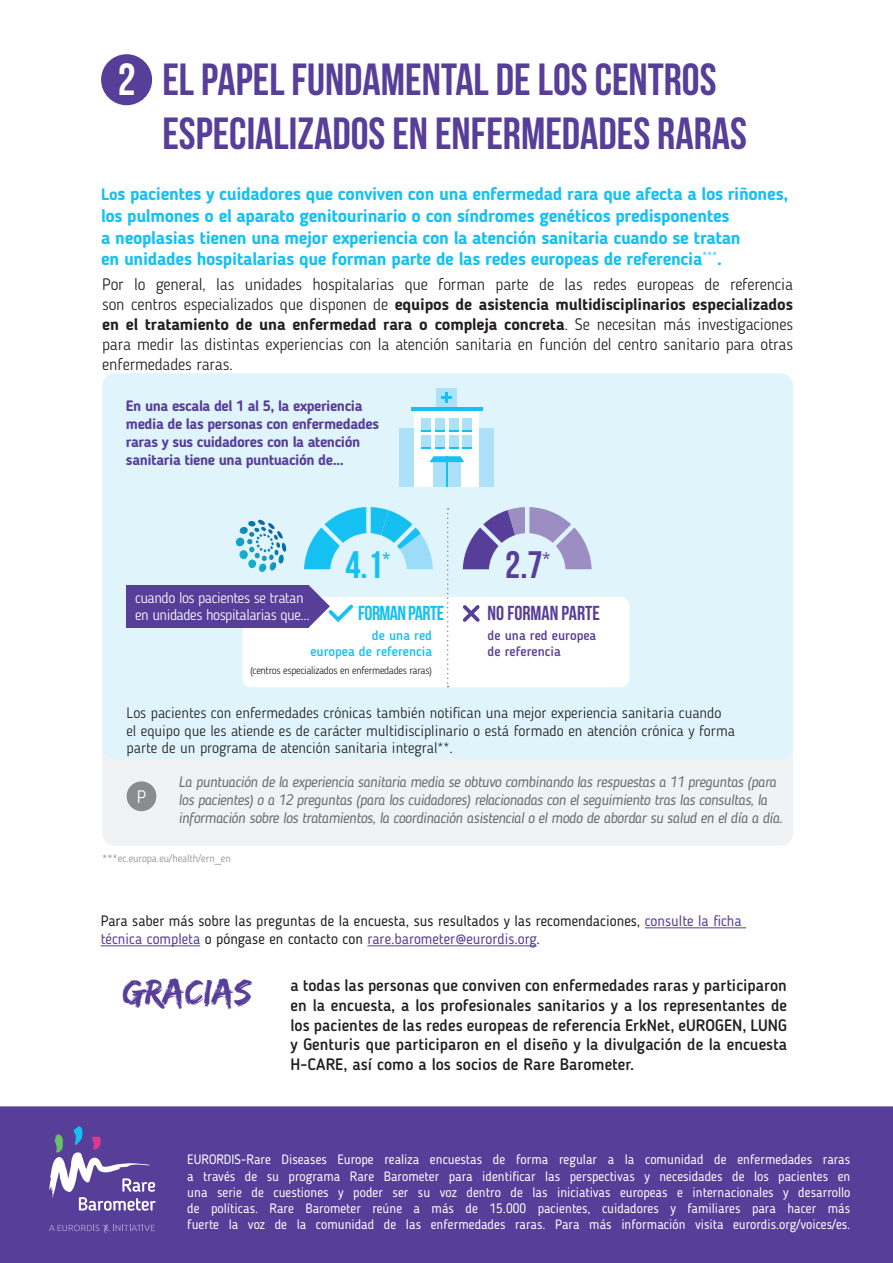
<style>
.page{position:relative;width:893px;height:1263px;background:#fff}
.page>*{position:absolute;margin:0;border:0;box-sizing:border-box;transform-origin:0 0}
.titre_de_rubrique{font:45px/54px "Bebas Neue";color:#573e99}
.numéro_rubrique{font:45px "Bebas Neue";color:#fff}
.infog_chiffre_2{font:38.25px "Bebas Neue";color:#15c0f2}
.infog_chiffre_2-2{font:38.25px "Bebas Neue";color:#573e99}
.RECO_texte{font:37.2px "Edo SZ";color:#573e99}
.infog_chiffre_2-3{font:20.25px "Bebas Neue";color:#573e99}
.infog_chiffre_2-4{font:20.25px "Bebas Neue";letter-spacing:-.03em;color:#15c0f2}
.titre_bloc{font:700 18px/21.6px "Blogger Sans";letter-spacing:-.02em;color:#15c0f2}
.infog_texte{font:300 18px "Blogger Sans";color:#fff}
.introduit_réponse__g{font:300 16.5px/19.8px "Blogger Sans";letter-spacing:-.01em;color:#231f20;text-align:justify}
.RECO_texte-2{font:500 16.5px/19.8px "Blogger Sans";color:#231f20;text-align:justify}
.question{font:italic 15px/18px "Blogger Sans";letter-spacing:-.03em;color:#6c6d70}
.introduit_réponse{font:300 15px/17.2px "Blogger Sans";color:#231f20}
.introduit_réponse-2{font:15px/18px "Blogger Sans";color:#231f20}
.inter_violet{font:700 15px/18px "Blogger Sans";letter-spacing:-.03em;color:#573e99}
.introduit_réponse-3{font:300 15px/16.5px "Blogger Sans";letter-spacing:-.03em;color:#fff}
.texte{font:13.5px "Blogger Sans";color:#fff}
.introduit_réponse-4{font:500 13.5px/16.2px "Blogger Sans";color:#15c0f2;text-align:right}
.introduit_réponse-5{font:500 13.5px/16.2px "Blogger Sans";color:#573e99}
.introduit_réponse-6{font:300 10.5px "Blogger Sans";letter-spacing:-.03em;color:#231f20}
.note_bas_de_page{font:300 10.5px "Blogger Sans";color:#8a8c8f}
.s1{font-size:16.5px}
.s2{font-weight:700}
.s3{font-size:12px}
.s4{color:#573e99}
</style>
<div class="page">
<div style="left:0;top:1106px;width:893px;height:157px;background:#573e99"></div>
<svg style="left:49px;top:1224px;width:106px;height:10px"></svg>
<svg style="left:49px;top:1126px;width:107px;height:84px;background:#7766ac"></svg>
<div style="left:101px;top:54px;width:51px;height:51px;background:#573e99;border-radius:50%"></div>
<div style="left:102px;top:737px;width:691px;height:109px;background:#f1f2f3;border-radius:13px"></div>
<div style="left:102px;top:373px;width:691px;height:386px;background:#e0f4fc;border-radius:13px"></div>
<div style="left:127px;top:781px;width:29px;height:30px;background:#8a8c8f;border-radius:50%"></div>
<div style="left:242px;top:597px;width:387px;height:90px;background:#fff;border-radius:9px"></div>
<div style="left:400px;top:429px;width:94px;height:58px;background:#ade1f9"></div>
<div style="left:415px;top:411px;width:64px;height:76px;background:#fff"></div>
<div style="left:433px;top:456px;width:27px;height:31px;background:#ade1f9"></div>
<div style="left:436px;top:388px;width:21px;height:19px;background:#ade1f9"></div>
<hr style="left:411px;top:407px;width:71px;height:4px;background:#15c0f2">
<svg style="left:441px;top:392px;width:11px;height:11px"></svg>
<div style="left:422px;top:419px;width:9px;height:13px;background:#ade1f9"></div>
<div style="left:435px;top:419px;width:10px;height:13px;background:#ade1f9"></div>
<div style="left:449px;top:419px;width:9px;height:13px;background:#ade1f9"></div>
<div style="left:463px;top:419px;width:9px;height:13px;background:#ade1f9"></div>
<div style="left:422px;top:435px;width:9px;height:13px;background:#ade1f9"></div>
<div style="left:435px;top:435px;width:10px;height:13px;background:#ade1f9"></div>
<div style="left:449px;top:435px;width:9px;height:13px;background:#ade1f9"></div>
<div style="left:463px;top:435px;width:9px;height:13px;background:#ade1f9"></div>
<hr style="left:446px;top:456px;width:2px;height:31px;background:#15c0f2">
<svg style="left:429px;top:456px;width:35px;height:6px"></svg>
<svg style="left:422px;top:447px;width:50px;height:1px"></svg>
<svg style="left:422px;top:430px;width:50px;height:2px"></svg>
<svg style="left:235px;top:520px;width:52px;height:52px"></svg>
<svg style="left:463px;top:507px;width:129px;height:62px"></svg>
<svg style="left:447px;top:508px;width:2px;height:179px"></svg>
<svg style="left:462px;top:605px;width:18px;height:17px"></svg>
<div style="left:127px;top:585px;width:182px;height:42px;background:#573e99"></div>
<svg style="left:309px;top:585px;width:44px;height:42px"></svg>
<hr style="left:645px;top:927px;width:101px;height:1px;background:#573e99">
<hr style="left:101px;top:945px;width:99px;height:1px;background:#573e99">
<hr style="left:367px;top:945px;width:170px;height:1px;background:#573e99">
<svg style="left:304px;top:507px;width:129px;height:62px"></svg>
<p class="numéro_rubrique" style="left:118px;top:55px;width:19px">2</p>
<p class="titre_de_rubrique" style="left:162px;top:52px;width:586px">EL PAPEL FUNDAMENTAL DE LOS CENTROS<br>ESPECIALIZADOS EN ENFERMEDADES RARAS</p>
<p class="titre_bloc" style="left:101px;top:183px;width:689px"><span class="s1">Lo</span>s pacientes y cuidadores que conviven con una enfermedad rara que afecta a los riñones, los pulmones o el aparato genitourinario o con síndromes genéticos predisponentes<br>a neoplasias tienen una mejor experiencia con la atención sanitaria cuando se tratan<br>en unidades hospitalarias que forman parte de las redes europeas de referencia<sup>***</sup>.</p>
<p class="introduit_réponse__g" style="left:102px;top:275px;width:692px">Por lo general, las unidades hospitalarias que forman parte de las redes europeas de referencia son centros especializados que disponen de <span class="s2">equipos de asistencia multidisciplinarios especializados en el tratamiento de una enfermedad rara o compleja concreta</span>. Se necesitan más investigaciones para medir las distintas experiencias con la atención sanitaria en función del centro sanitario para otras enfermedades raras.</p>
<p class="inter_violet" style="left:126px;top:397px;width:255px">En una escala del 1 al 5, la experiencia media de las personas con enfermedades raras y sus cuidadores con la atención sanitaria tiene una puntuación de...</p>
<p class="introduit_réponse-3" style="left:135px;top:590px;width:176px">cuando los pacientes se tratan en unidades hospitalarias que...</p>
<p class="infog_chiffre_2" style="left:345px;top:544px;width:46px">4.1<sup>*</sup></p>
<p class="infog_chiffre_2-2" style="left:505px;top:544px;width:46px">2.7<sup>*</sup></p>
<p class="infog_chiffre_2-4" style="left:358px;top:601px;width:87px">FORMAN PARTE</p>
<p class="infog_chiffre_2-3" style="left:488px;top:601px;width:114px">NO FORMAN PARTE</p>
<p class="introduit_réponse-4" style="left:310px;top:627px;width:123px">de una red<br>europea de referencia</p>
<p class="introduit_réponse-6" style="left:250px;top:664px;width:184px">(centros especializados en enfermedades raras)</p>
<p class="introduit_réponse-5" style="left:488px;top:627px;width:110px">de una red europea de referencia</p>
<p class="introduit_réponse" style="left:127px;top:704px;width:610px">Los pacientes con enfermedades crónicas también notifican una mejor experiencia sanitaria cuando el equipo que les atiende es de carácter multidisciplinario o está formado en atención crónica y forma parte de un programa de atención sanitaria integral<span class="s3">**</span>.</p>
<p class="infog_texte" style="left:137px;top:786px;width:11px">P</p>
<p class="question" style="left:179px;top:772px;width:606px">La puntuación de la experiencia sanitaria media se obtuvo combinando las respuestas a 11 preguntas (para los pacientes) o a 12 preguntas (para los cuidadores) relacionadas con el seguimiento tras las consultas, la información sobre los tratamientos, la coordinación asistencial o el modo de abordar su salud en el día a día.</p>
<p class="note_bas_de_page" style="left:102px;top:852px;width:130px">***ec.europa.eu/health/ern_en</p>
<p class="introduit_réponse-2" style="left:101px;top:911px;width:642px">Para saber más sobre las preguntas de la encuesta, sus resultados y las recomendaciones, <span class="s4">consulte la ficha técnica completa</span> o póngase en contacto con <span class="s4">rare.barometer@eurordis.org</span>.</p>
<p class="RECO_texte" style="left:122px;top:970px;width:131px">GRACIAS</p>
<p class="RECO_texte-2" style="left:291px;top:975px;width:498px">a todas las personas que conviven con enfermedades raras y participaron en la encuesta, a los profesionales sanitarios y a los representantes de los pacientes de las redes europeas de referencia ErkNet, eUROGEN, LUNG y Genturis que participaron en el diseño y la divulgación de la encuesta H-CARE, así como a los socios de Rare Barometer.</p>
<p class="texte" style="left:187px;top:1151px;width:665px">EURORDIS-Rare Diseases Europe realiza encuestas de forma regular a la comunidad de enfermedades raras</p>
<p class="texte" style="left:187px;top:1168px;width:665px">a través de su programa Rare Barometer para identificar las perspectivas y necesidades de los pacientes en</p>
<p class="texte" style="left:187px;top:1184px;width:665px">una serie de cuestiones y poder ser su voz dentro de las iniciativas europeas e internacionales y desarrollo</p>
<p class="texte" style="left:187px;top:1200px;width:665px">de políticas. Rare Barometer reúne a más de 15.000 pacientes, cuidadores y familiares para hacer más</p>
<p class="texte" style="left:187px;top:1216px;width:665px">fuerte la voz de la comunidad de las enfermedades raras. Para más información visita eurordis.org/voices/es.</p>
</div>
